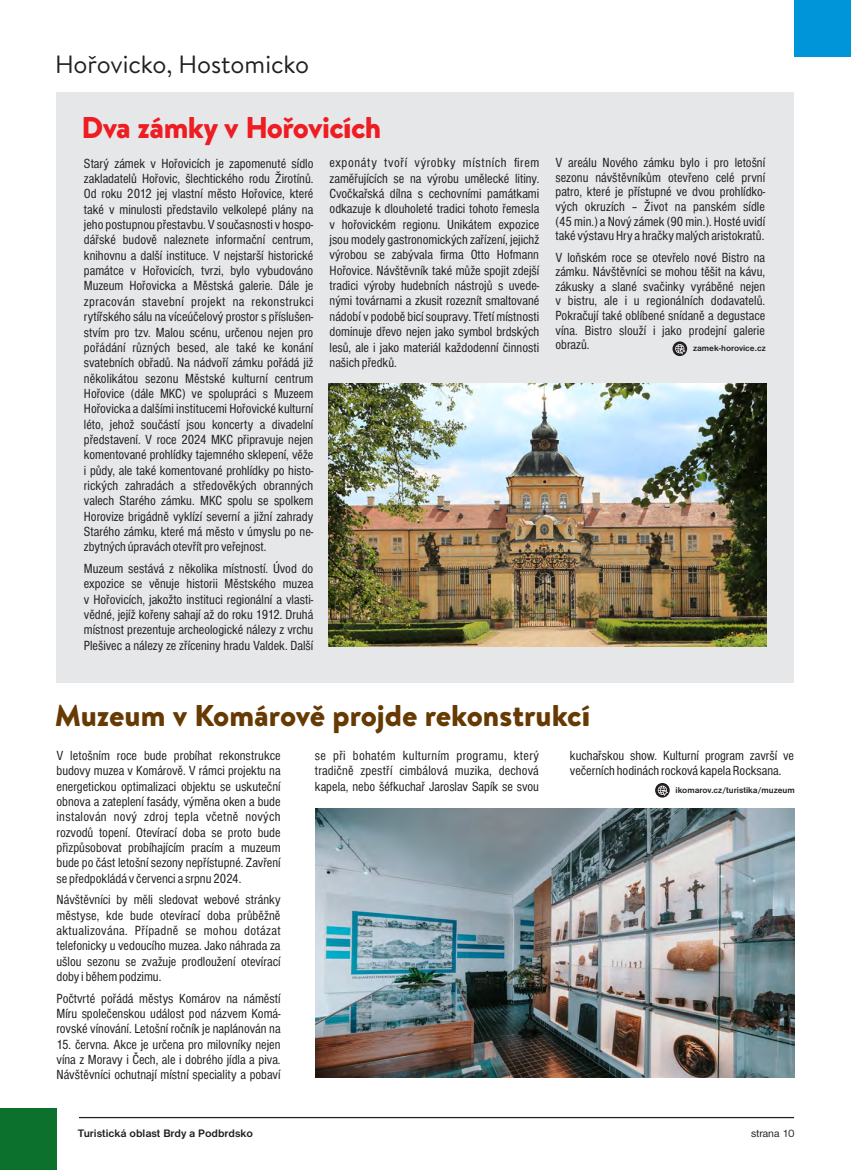
<style>
.page{position:relative;width:851px;height:1170px;background:#fff}
.page>*{position:absolute;margin:0;border:0;box-sizing:border-box;transform-origin:0 0}
.t1{font:900 30px "Brandon Text";color:#673a03}
.t2{font:900 30px "Brandon Text";letter-spacing:-.02em;color:#ee1d23}
.t3{font:25px "Brandon Text";color:#231f20}
.t4{font:condensed 13.75px/15.4px "Nimbus Sans DOT";color:#231f20;text-align:justify}
.t5{font:700 11.25px "Nimbus Sans DOT";color:#231f20}
.t6{font:11.25px "Nimbus Sans DOT";color:#231f20}
.t7{font:700 8.75px "Nimbus Sans DOT";color:#231f20}
</style>
<div class="page">
<img style="left:315px;top:808px;width:479px;height:269px">
<div style="left:0;top:1108px;width:56px;height:61px;background:#0b712d"></div>
<div style="left:793px;top:0;width:57px;height:57px;background:#0095d9"></div>
<hr style="left:79px;top:1116px;width:714px;height:2px;background:#231f20">
<svg style="left:655px;top:783px;width:14px;height:14px"></svg>
<svg style="left:657px;top:785px;width:11px;height:10px"></svg>
<div style="left:57px;top:92px;width:736px;height:590px;background:#e6e7e9"></div>
<svg style="left:672px;top:341px;width:15px;height:15px"></svg>
<svg style="left:675px;top:344px;width:10px;height:10px"></svg>
<img style="left:328px;top:383px;width:438px;height:263px">
<h2 class="t3" style="left:55px;top:55px;width:255px">Hořovicko, Hostomicko</h2>
<h1 class="t2" style="left:82px;top:116px;width:301px">Dva zámky v Hořovicích</h1>
<p class="t4" style="left:84px;top:156px;width:231px">Starý zámek v Hořovicích je zapomenuté sídlo zakladatelů Hořovic, šlechtického rodu Žirotínů.<br>Od roku 2012 jej vlastní město Hořovice, které také v minulosti představilo velkolepé plány na jeho postupnou přestavbu. V současnosti v hospo&shy;dářské budově naleznete informační centrum, knihovnu a další instituce. V nejstarší historické památce v Hořovicích, tvrzi, bylo vybudováno Muzeum Hořovicka a Městská galerie. Dále je zpracován stavební projekt na rekonstrukci rytířského sálu na víceúčelový prostor s příslušen&shy;stvím pro tzv. Malou scénu, určenou nejen pro pořádání různých besed, ale také ke konání svatebních obřadů. Na nádvoří zámku pořádá již několikátou sezonu Městské kulturní centrum Hořovice (dále MKC) ve spolupráci s Muzeem Hořovicka a dalšími institucemi Hořovické kulturní léto, jehož součástí jsou koncerty a divadelní představení. V roce 2024 MKC připravuje nejen komentované prohlídky tajemného sklepení, věže i půdy, ale také komentované prohlídky po histo&shy;rických zahradách a středověkých obranných valech Starého zámku. MKC spolu se spolkem Horovize brigádně vyklízí severní a jižní zahrady Starého zámku, které má město v úmyslu po ne&shy;zbytných úpravách otevřít pro veřejnost.</p>
<p class="t4" style="left:84px;top:562px;width:231px">Muzeum sestává z několika místností. Úvod do expozice se věnuje historii Městského muzea v Hořovicích, jakožto instituci regionální a vlasti&shy;vědné, jejíž kořeny sahají až do roku 1912. Druhá místnost prezentuje archeologické nálezy z vrchu Plešivec a nálezy ze zříceniny hradu Valdek. Další</p>
<p class="t4" style="left:329px;top:156px;width:211px">exponáty tvoří výrobky místních firem zaměřujících se na výrobu umělecké litiny.<br>Cvočkařská dílna s cechovními památkami odkazuje k dlouholeté tradici tohoto řemesla v hořovickém regionu. Unikátem expozice jsou modely gastronomických zařízení, jejichž výrobou se zabývala firma Otto Hofmann Hořovice. Návštěvník také může spojit zdejší tradici výroby hudebních nástrojů s uvede&shy;nými továrnami a zkusit rozeznít smaltované nádobí v podobě bicí soupravy. Třetí místnosti dominuje dřevo nejen jako symbol brdských lesů, ale i jako materiál každodenní činnosti našich předků.</p>
<p class="t4" style="left:555px;top:156px;width:211px;line-height:14.6px">V areálu Nového zámku bylo i pro letošní sezonu návštěvníkům otevřeno celé první patro, které je přístupné ve dvou prohlídko&shy;vých okruzích – Život na panském sídle (45 min.) a Nový zámek (90 min.). Hosté uvidí také výstavu Hry a hračky malých aristokratů.</p>
<p class="t4" style="left:555px;top:251px;width:211px;line-height:14.6px">V loňském roce se otevřelo nové Bistro na zámku. Návštěvníci se mohou těšit na kávu, zákusky a slané svačinky vyráběné nejen v bistru, ale i u regionálních dodavatelů.<br>Pokračují také oblíbené snídaně a degustace vína. Bistro slouží i jako prodejní galerie obrazů.</p>
<p class="t7" style="left:693px;top:345px;width:74px">zamek-horovice.cz</p>
<h1 class="t1" style="left:55px;top:705px;width:537px">Muzeum v Komárově projde rekonstrukcí</h1>
<p class="t4" style="left:56px;top:748px;width:226px">V letošním roce bude probíhat rekonstrukce budovy muzea v Komárově. V rámci projektu na energetickou optimalizaci objektu se uskuteční obnova a zateplení fasády, výměna oken a bude instalován nový zdroj tepla včetně nových rozvodů topení. Otevírací doba se proto bude přizpůsobovat probíhajícím pracím a muzeum bude po část letošní sezony nepřístupné. Zavření se předpokládá v červenci a srpnu 2024.</p>
<p class="t4" style="left:56px;top:893px;width:226px">Návštěvníci by měli sledovat webové stránky městyse, kde bude otevírací doba průběžně aktualizována. Případně se mohou dotázat telefonicky u vedoucího muzea. Jako náhrada za ušlou sezonu se zvažuje prodloužení otevírací doby i během podzimu.</p>
<p class="t4" style="left:56px;top:991px;width:225px">Počtvrté pořádá městys Komárov na náměstí Míru společenskou událost pod názvem Komá&shy;rovské vínování. Letošní ročník je naplánován na</p>
<p class="t4" style="left:56px;top:1037px;width:225px">15. června. Akce je určena pro milovníky nejen vína z Moravy i Čech, ale i dobrého jídla a piva.<br>Návštěvníci ochutnají místní speciality a pobaví</p>
<p class="t4" style="left:315px;top:748px;width:226px">se při bohatém kulturním programu, který tradičně zpestří cimbálová muzika, dechová kapela, nebo šéfkuchař Jaroslav Sapík se svou</p>
<p class="t4" style="left:570px;top:748px;width:225px">kuchařskou show. Kulturní program završí ve večerních hodinách rocková kapela Rocksana.</p>
<p class="t7" style="left:675px;top:786px;width:121px">ikomarov.cz/turistika/muzeum</p>
<p class="t5" style="left:78px;top:1129px;width:176px">Turistická oblast Brdy a Podbrdsko</p>
<p class="t6" style="left:751px;top:1129px;width:45px">strana 10</p>
</div>
